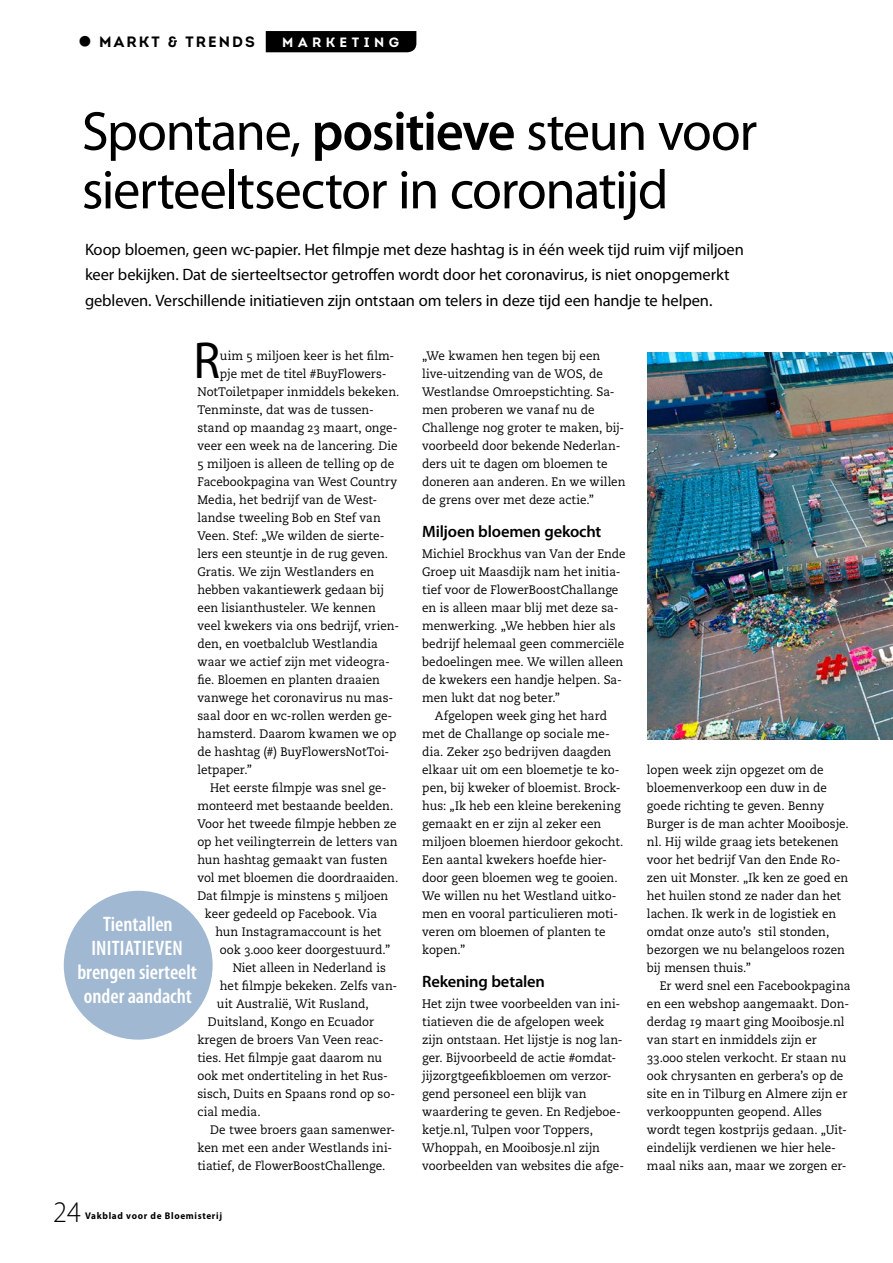
<style>
.page{position:relative;width:893px;height:1263px;background:#fff}
.page>*{position:absolute;margin:0;border:0;box-sizing:border-box;transform-origin:0 0}
.t1{font:55.5px/58.5px "Myriad Pro";letter-spacing:-.025em;color:#000}
.t2{font:52.35px "Myriad Pro";color:#000;scale:.95 1}
.t3{font:300 30px "Myriad Pro";color:#000;scale:.95 1}
.t4{font:600 condensed 21px/24px "Myriad Pro";color:#fff;text-align:center}
.t5{font:16.5px/25.5px "Myriad Pro";letter-spacing:-.005em;color:#000}
.t6{font:600 16.5px "Myriad Pro";letter-spacing:-.01em;color:#000}
.t7{font:15px "Intro Bold Alt";letter-spacing:.14em;color:#000}
.t8{font:13.5px "Intro Bold Alt";letter-spacing:.335em;color:#fff}
.t9{font:12.3px/18px "Caecilia LT Std";letter-spacing:-.005em;color:#000;scale:.95 1}
.t10{font:700 9.75px "Myriad Pro";letter-spacing:.07em;color:#000;scale:.95 1}
.s1{font-weight:600}
</style>
<div class="page">
<img style="left:647px;top:353px;width:246px;height:387px">
<div style="left:266px;top:31px;width:150px;height:21px;background:#000"></div>
<div style="left:64px;top:891px;width:149px;height:149px;background:#a0b8d1;border-radius:50%"></div>
<p class="t7" style="left:99px;top:32px;width:157px">MARKT &amp; TRENDS</p>
<p class="t8" style="left:282px;top:33px;width:119px">MARKETING</p>
<h1 class="t1" style="left:82px;top:103px;width:677px">Spontane, <span class="s1">positieve</span> steun voor sierteeltsector in coronatijd</h1>
<p class="t5" style="left:85px;top:237px;width:660px">Koop bloemen, geen wc-papier. Het filmpje met deze hashtag is in één week tijd ruim vijf miljoen keer bekijken. Dat de sierteeltsector getroffen wordt door het coronavirus, is niet onopgemerkt gebleven. Verschillende initiatieven zijn ontstaan om telers in deze tijd een handje te helpen.</p>
<h2 class="t2" style="left:194px;top:332px;width:30px">R</h2>
<p class="t9" style="left:220px;top:347px;width:185px">uim 5 miljoen keer is het film-</p>
<p class="t9" style="left:220px;top:365px;width:177px">pje met de titel #BuyFlowers-</p>
<p class="t9" style="left:197px;top:383px;width:214px">NotToiletpaper inmiddels bekeken.</p>
<p class="t9" style="left:197px;top:401px;width:187px">Tenminste, dat was de tussen-</p>
<p class="t9" style="left:197px;top:419px;width:212px">stand op maandag 23 maart, onge-</p>
<p class="t9" style="left:197px;top:437px;width:212px">veer een week na de lancering. Die</p>
<p class="t9" style="left:197px;top:455px;width:209px">5 miljoen is alleen de telling op de</p>
<p class="t9" style="left:197px;top:473px;width:212px">Facebookpagina van West Country</p>
<p class="t9" style="left:197px;top:491px;width:191px">Media, het bedrijf van de West-</p>
<p class="t9" style="left:197px;top:509px;width:195px">landse tweeling Bob en Stef van</p>
<p class="t9" style="left:197px;top:527px;width:198px">Veen. Stef: „We wilden de sierte-</p>
<p class="t9" style="left:197px;top:545px;width:202px">lers een steuntje in de rug geven.</p>
<p class="t9" style="left:197px;top:563px;width:188px">Gratis. We zijn Westlanders en</p>
<p class="t9" style="left:197px;top:581px;width:198px">hebben vakantiewerk gedaan bij</p>
<p class="t9" style="left:197px;top:599px;width:189px">een lisianthusteler. We kennen</p>
<p class="t9" style="left:197px;top:617px;width:214px">veel kwekers via ons bedrijf, vrien-</p>
<p class="t9" style="left:197px;top:635px;width:191px">den, en voetbalclub Westlandia</p>
<p class="t9" style="left:197px;top:653px;width:204px">waar we actief zijn met videogra-</p>
<p class="t9" style="left:197px;top:671px;width:194px">fie. Bloemen en planten draaien</p>
<p class="t9" style="left:197px;top:689px;width:208px">vanwege het coronavirus nu mas-</p>
<p class="t9" style="left:197px;top:707px;width:207px">saal door en wc-rollen werden ge-</p>
<p class="t9" style="left:197px;top:725px;width:211px">hamsterd. Daarom kwamen we op</p>
<p class="t9" style="left:197px;top:743px;width:203px">de hashtag (#) BuyFlowersNotToi-</p>
<p class="t9" style="left:197px;top:761px;width:59px">letpaper.”</p>
<p class="t9" style="left:210px;top:779px;width:187px">Het eerste filmpje was snel ge-</p>
<p class="t9" style="left:197px;top:797px;width:208px">monteerd met bestaande beelden.</p>
<p class="t9" style="left:197px;top:815px;width:211px">Voor het tweede filmpje hebben ze</p>
<p class="t9" style="left:197px;top:833px;width:212px">op het veilingterrein de letters van</p>
<p class="t9" style="left:197px;top:851px;width:202px">hun hashtag gemaakt van fusten</p>
<p class="t9" style="left:197px;top:869px;width:213px">vol met bloemen die doordraaiden.</p>
<p class="t9" style="left:197px;top:887px;width:202px">Dat filmpje is minstens 5 miljoen</p>
<p class="t9" style="left:205px;top:905px;width:183px">keer gedeeld op Facebook. Via</p>
<p class="t9" style="left:215px;top:923px;width:176px">hun Instagramaccount is het</p>
<p class="t9" style="left:220px;top:941px;width:181px">ook 3.000 keer doorgestuurd.”</p>
<p class="t9" style="left:233px;top:959px;width:163px">Niet alleen in Nederland is</p>
<p class="t9" style="left:220px;top:977px;width:188px">het filmpje bekeken. Zelfs van-</p>
<p class="t9" style="left:217px;top:995px;width:161px">uit Australië, Wit Rusland,</p>
<p class="t9" style="left:208px;top:1013px;width:176px">Duitsland, Kongo en Ecuador</p>
<p class="t9" style="left:197px;top:1031px;width:197px">kregen de broers Van Veen reac-</p>
<p class="t9" style="left:197px;top:1049px;width:196px">ties. Het filmpje gaat daarom nu</p>
<p class="t9" style="left:197px;top:1067px;width:202px">ook met ondertiteling in het Rus-</p>
<p class="t9" style="left:197px;top:1085px;width:210px">sisch, Duits en Spaans rond op so-</p>
<p class="t9" style="left:197px;top:1103px;width:68px">cial media.</p>
<p class="t9" style="left:210px;top:1121px;width:196px">De twee broers gaan samenwer-</p>
<p class="t9" style="left:197px;top:1139px;width:207px">ken met een ander Westlands ini-</p>
<p class="t9" style="left:197px;top:1157px;width:199px">tiatief, de FlowerBoostChallenge.</p>
<h3 class="t4" style="left:77px;top:912px;width:121px">Tientallen<br>INITIATIEVEN brengen sierteelt onder aandacht</h3>
<h3 class="t3" style="left:53px;top:1196px;width:31px">24</h3>
<p class="t10" style="left:85px;top:1210px;width:146px">Vakblad voor de Bloemisterij</p>
<p class="t9" style="left:422px;top:347px;width:215px">„We kwamen hen tegen bij een live-uitzending van de WOS, de<br>Westlandse Omroepstichting. Sa&shy;men proberen we vanaf nu de<br>Challenge nog groter te maken, bij&shy;voorbeeld door bekende Nederlan&shy;ders uit te dagen om bloemen te doneren aan anderen. En we willen de grens over met deze actie.”</p>
<h3 class="t6" style="left:422px;top:522px;width:181px">Miljoen bloemen gekocht</h3>
<p class="t9" style="left:422px;top:545px;width:216px">Michiel Brockhus van Van der Ende</p>
<p class="t9" style="left:422px;top:563px;width:210px">Groep uit Maasdijk nam het initia-</p>
<p class="t9" style="left:422px;top:581px;width:208px">tief voor de FlowerBoostChallange</p>
<p class="t9" style="left:422px;top:599px;width:208px">en is alleen maar blij met deze sa-</p>
<p class="t9" style="left:422px;top:617px;width:205px">menwerking. „We hebben hier als</p>
<p class="t9" style="left:422px;top:635px;width:214px">bedrijf helemaal geen commerciële</p>
<p class="t9" style="left:422px;top:653px;width:213px">bedoelingen mee. We willen alleen</p>
<p class="t9" style="left:422px;top:671px;width:212px">de kwekers een handje helpen. Sa-</p>
<p class="t9" style="left:422px;top:689px;width:147px">men lukt dat nog beter.”</p>
<p class="t9" style="left:435px;top:707px;width:183px">Afgelopen week ging het hard</p>
<p class="t9" style="left:422px;top:725px;width:199px">met de Challange op sociale me-</p>
<p class="t9" style="left:422px;top:743px;width:200px">dia. Zeker 250 bedrijven daagden</p>
<p class="t9" style="left:422px;top:761px;width:209px">elkaar uit om een bloemetje te ko-</p>
<p class="t9" style="left:422px;top:779px;width:210px">pen, bij kweker of bloemist. Brock-</p>
<p class="t9" style="left:422px;top:797px;width:210px">hus: „Ik heb een kleine berekening</p>
<p class="t9" style="left:422px;top:815px;width:190px">gemaakt en er zijn al zeker een</p>
<p class="t9" style="left:422px;top:833px;width:213px">miljoen bloemen hierdoor gekocht.</p>
<p class="t9" style="left:422px;top:851px;width:196px">Een aantal kwekers hoefde hier-</p>
<p class="t9" style="left:422px;top:869px;width:207px">door geen bloemen weg te gooien.</p>
<p class="t9" style="left:422px;top:887px;width:206px">We willen nu het Westland uitko-</p>
<p class="t9" style="left:422px;top:905px;width:208px">men en vooral particulieren moti-</p>
<p class="t9" style="left:422px;top:923px;width:195px">veren om bloemen of planten te</p>
<p class="t9" style="left:422px;top:941px;width:47px">kopen.”</p>
<h3 class="t6" style="left:422px;top:972px;width:124px">Rekening betalen</h3>
<p class="t9" style="left:422px;top:995px;width:214px">Het zijn twee voorbeelden van ini&shy;tiatieven die de afgelopen week zijn ontstaan. Het lijstje is nog lan&shy;ger. Bijvoorbeeld de actie #omdat&shy;jijzorgtgeefikbloemen om verzor&shy;gend personeel een blijk van waardering te geven. En Redjeboe&shy;ketje.nl, Tulpen voor Toppers, Whoppah, en Mooibosje.nl zijn voorbeelden van websites die afge-</p>
<p class="t9" style="left:647px;top:761px;width:214px">lopen week zijn opgezet om de bloemenverkoop een duw in de goede richting te geven. Benny<br>Burger is de man achter Mooibosje. nl. Hij wilde graag iets betekenen voor het bedrijf Van den Ende Ro&shy;zen uit Monster. „Ik ken ze goed en het huilen stond ze nader dan het lachen. Ik werk in de logistiek en omdat onze auto’s stil stonden, bezorgen we nu belangeloos rozen bij mensen thuis.”</p>
<p class="t9" style="left:647px;top:977px;width:216px;text-indent:13px">Er werd snel een Facebookpagina en een webshop aangemaakt. Don&shy;derdag 19 maart ging Mooibosje.nl van start en inmiddels zijn er 33.000 stelen verkocht. Er staan nu ook chrysanten en gerbera’s op de site en in Tilburg en Almere zijn er verkooppunten geopend. Alles wordt tegen kostprijs gedaan. „Uit&shy;eindelijk verdienen we hier hele&shy;maal niks aan, maar we zorgen er-</p>
</div>
